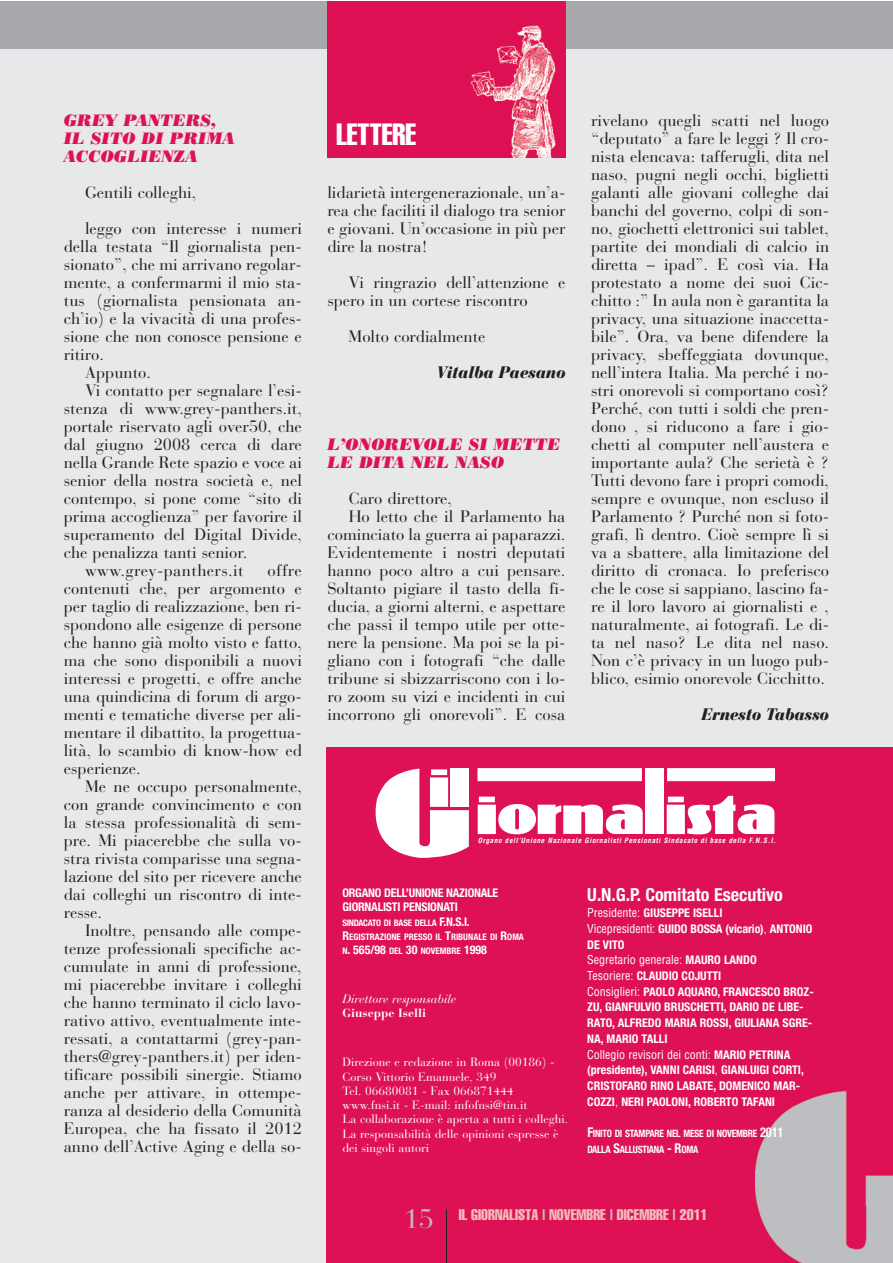
<style>
.page{position:relative;width:893px;height:1263px;background:#fff}
.page>*{position:absolute;margin:0;border:0;box-sizing:border-box;transform-origin:0 0}
.t1{font:extra-condensed 30px "Helvetica";color:#fff;scale:.95 1}
.t2{font:27px "Bauer Bodoni";color:#bcbdc0}
.t3{font:700 condensed 18px "Helvetica Neue";color:#fff}
.t4{font:16.5px/18px "Bauer Bodoni";color:#231f20;text-align:justify}
.t5{font:italic 16.5px/18px "Poster Bodoni BT";color:#de1154}
.t6{font:italic 900 16.5px "Bauer Bodoni";letter-spacing:-.02em;color:#231f20;scale:.95 1}
.t7{font:16.5px "Bauer Bodoni";letter-spacing:.02em;color:#231f20}
.t8{font:extra-condensed 15px "Helvetica";color:#f4bbba}
.t9{font:700 condensed 12px/15.8px "Helvetica Neue";color:#fff}
.t10{font:12px/14.2px "Bauer Bodoni";color:#fff}
.t11{font:condensed 12px "Helvetica";color:#fff}
.t12{font:700 condensed 12px/14.2px "Helvetica Neue";letter-spacing:-.02em;color:#fff}
.t13{font:italic 12px "Bauer Bodoni";color:#fff}
.t14{font:700 12px "Bauer Bodoni";color:#fff}
.t15{font:700 condensed 10.2px/15.8px "Helvetica Neue";letter-spacing:-.025em;color:#fff;scale:.93 1}
.t16{font:700 condensed 9px/14.2px "Helvetica Neue";color:#fff}
.t17{font:italic 700 condensed 7.05px "Helvetica";letter-spacing:.09em;color:#fff}
.s1{font-size:12px}
.s2{font-size:9px}
.s3{font-family:"Helvetica";font-weight:400}
.s4{font-family:"Helvetica Neue";font-weight:700}
.s5{font-size:13.5px}
.s6{color:#bcbdc0}
</style>
<div class="page">
<div style="left:0;top:1px;width:892px;height:1262px;background:#e7e8e9"></div>
<div style="left:327px;top:747px;width:565px;height:516px;background:#de1154"></div>
<img style="left:756px;top:1091px;width:136px;height:172px">
<hr style="left:446px;top:1209px;width:1px;height:54px;background:#231f20">
<div style="left:0;top:1px;width:892px;height:47px;background:#a8a9ad"></div>
<div style="left:327px;top:1px;width:239px;height:157px;background:#de1154"></div>
<img style="left:470px;top:25px;width:86px;height:133px">
<svg style="left:376px;top:769px;width:93px;height:89px"></svg>
<div style="left:451px;top:768px;width:18px;height:39px;background:#fff"></div>
<svg style="left:478px;top:796px;width:165px;height:38px"></svg>
<div style="left:645px;top:769px;width:19px;height:65px;background:#fff"></div>
<svg style="left:667px;top:796px;width:107px;height:38px"></svg>
<svg style="left:477px;top:768px;width:165px;height:13px;background:#fefbfc"></svg>
<svg style="left:667px;top:768px;width:108px;height:13px"></svg>
<p class="t5" style="left:64px;top:111px;width:173px">GREY PANTERS,<br>IL SITO DI PRIMA<br>ACCOGLIENZA</p>
<p class="t4" style="left:85px;top:175px;width:218px;line-height:36px">Gentili colleghi,<br>leggo con interesse i numeri</p>
<p class="t4" style="left:64px;top:238px;width:240px">della testata “Il giornalista pen-</p>
<p class="t4" style="left:64px;top:256px;width:240px">sionato”, che mi arrivano regolar-</p>
<p class="t4" style="left:64px;top:274px;width:240px">mente, a confermarmi il mio sta-</p>
<p class="t4" style="left:64px;top:292px;width:240px">tus (giornalista pensionata an-</p>
<p class="t4" style="left:64px;top:310px;width:240px">ch’io) e la vivacità di una profes-</p>
<p class="t4" style="left:64px;top:328px;width:240px">sione che non conosce pensione e</p>
<p class="t4" style="left:64px;top:346px;width:42px">ritiro.</p>
<p class="t4" style="left:85px;top:364px;width:68px">Appunto.</p>
<p class="t4" style="left:85px;top:382px;width:218px">Vi contatto per segnalare l’esi-</p>
<p class="t4" style="left:64px;top:400px;width:240px">stenza di www.grey-panthers.it,</p>
<p class="t4" style="left:64px;top:418px;width:240px">portale riservato agli over50, che</p>
<p class="t4" style="left:64px;top:436px;width:240px">dal giugno 2008 cerca di dare</p>
<p class="t4" style="left:64px;top:454px;width:240px">nella Grande Rete spazio e voce ai</p>
<p class="t4" style="left:64px;top:472px;width:240px">senior della nostra società e, nel</p>
<p class="t4" style="left:64px;top:490px;width:240px">contempo, si pone come “sito di</p>
<p class="t4" style="left:64px;top:508px;width:240px">prima accoglienza” per favorire il</p>
<p class="t4" style="left:64px;top:526px;width:240px">superamento del Digital Divide,</p>
<p class="t4" style="left:64px;top:544px;width:185px">che penalizza tanti senior.</p>
<p class="t7" style="left:85px;top:560px;width:160px">www.grey-panthers.it</p>
<p class="t4" style="left:64px;top:562px;width:240px;text-indent:204px">offre contenuti che, per argomento e per taglio di realizzazione, ben ri&shy;spondono alle esigenze di persone che hanno già molto visto e fatto, ma che sono disponibili a nuovi interessi e progetti, e offre anche una quindicina di forum di argo&shy;menti e tematiche diverse per ali&shy;mentare il dibattito, la progettua&shy;lità, lo scambio di know-how ed esperienze.</p>
<p class="t4" style="left:64px;top:778px;width:240px;text-indent:21px">Me ne occupo personalmente, con grande convincimento e con la stessa professionalità di sem&shy;pre. Mi piacerebbe che sulla vo&shy;stra rivista comparisse una segna&shy;lazione del sito per ricevere anche dai colleghi un riscontro di inte&shy;resse.</p>
<p class="t4" style="left:64px;top:922px;width:240px;text-indent:21px">Inoltre, pensando alle compe&shy;tenze professionali specifiche ac&shy;cumulate in anni di professione, mi piacerebbe invitare i colleghi che hanno terminato il ciclo lavo&shy;rativo attivo, eventualmente inte&shy;ressati, a contattarmi (grey-pan&shy;thers@grey-panthers.it) per iden&shy;tificare possibili sinergie. Stiamo anche per attivare, in ottempe&shy;ranza al desiderio della Comunità Europea, che ha fissato il 2012 anno dell’Active Aging e della so-</p>
<h1 class="t1" style="left:336px;top:115px;width:85px">LETTERE</h1>
<p class="t4" style="left:327px;top:184px;width:240px">lidarietà intergenerazionale, un’a&shy;rea che faciliti il dialogo tra senior e giovani. Un’occasione in più per dire la nostra!</p>
<p class="t4" style="left:327px;top:274px;width:240px;text-indent:21px">Vi ringrazio dell’attenzione e spero in un cortese riscontro</p>
<p class="t4" style="left:349px;top:328px;width:138px">Molto cordialmente</p>
<p class="t6" style="left:436px;top:362px;width:138px">Vitalba Paesano</p>
<p class="t5" style="left:327px;top:435px;width:234px">L’ONOREVOLE SI METTE<br>LE DITA NEL NASO</p>
<p class="t4" style="left:349px;top:490px;width:105px">Caro direttore,</p>
<p class="t4" style="left:349px;top:508px;width:218px">Ho letto che il Parlamento ha</p>
<p class="t4" style="left:327px;top:526px;width:240px">cominciato la guerra ai paparazzi.</p>
<p class="t4" style="left:327px;top:544px;width:240px">Evidentemente i nostri deputati</p>
<p class="t4" style="left:327px;top:562px;width:240px">hanno poco altro a cui pensare.</p>
<p class="t4" style="left:327px;top:580px;width:240px">Soltanto pigiare il tasto della fi-</p>
<p class="t4" style="left:327px;top:598px;width:240px">ducia, a giorni alterni, e aspettare</p>
<p class="t4" style="left:327px;top:616px;width:240px">che passi il tempo utile per otte-</p>
<p class="t4" style="left:327px;top:634px;width:240px">nere la pensione. Ma poi se la pi-</p>
<p class="t4" style="left:327px;top:652px;width:240px">gliano con i fotografi “che dalle</p>
<p class="t4" style="left:327px;top:670px;width:240px">tribune si sbizzarriscono con i lo-</p>
<p class="t4" style="left:327px;top:688px;width:240px">ro zoom su vizi e incidenti in cui</p>
<p class="t4" style="left:327px;top:706px;width:240px">incorrono gli onorevoli”. E cosa</p>
<p class="t4" style="left:591px;top:112px;width:240px">rivelano quegli scatti nel luogo “deputato” a fare le leggi ? Il cro&shy;nista elencava: tafferugli, dita nel naso, pugni negli occhi, biglietti galanti alle giovani colleghe dai banchi del governo, colpi di son&shy;no, giochetti elettronici sui tablet, partite dei mondiali di calcio in diretta – ipad”. E così via. Ha protestato a nome dei suoi Cic&shy;chitto :” In aula non è garantita la privacy, una situazione inaccetta&shy;bile”. Ora, va bene difendere la privacy, sbeffeggiata dovunque, nell’intera Italia. Ma perché i no&shy;stri onorevoli si comportano così?<br>Perché, con tutti i soldi che pren&shy;dono , si riducono a fare i gio&shy;chetti al computer nell’austera e importante aula? Che serietà è ?<br>Tutti devono fare i propri comodi, sempre e ovunque, non escluso il Parlamento ? Purché non si foto&shy;grafi, lì dentro. Cioè sempre lì si va a sbattere, alla limitazione del diritto di cronaca. Io preferisco che le cose si sappiano, lascino fa&shy;re il loro lavoro ai giornalisti e , naturalmente, ai fotografi. Le di&shy;ta nel naso? Le dita nel naso.<br>Non c’è privacy in un luogo pub&shy;blico, esimio onorevole Cicchitto.</p>
<p class="t6" style="left:701px;top:704px;width:136px">Ernesto Tabasso</p>
<p class="t17" style="left:478px;top:836px;width:299px">Organo dell’Unione Nazionale Giornalisti Pensionati Sindacato di base della F.N.S.I.</p>
<p class="t12" style="left:342px;top:885px;width:157px">ORGANO DELL’UNIONE NAZIONALE<br>GIORNALISTI PENSIONATI</p>
<p class="t16" style="left:342px;top:915px;width:183px">SINDACATO DI BASE DELLA <span class="s1">F.N.S.I.<br>R</span>EGISTRAZIONE PRESSO IL <span class="s1">T</span>RIBUNALE DI <span class="s1">R</span>OMA</p>
<p class="t9" style="left:342px;top:942px;width:146px"><span class="s2">N</span>. 565/98 <span class="s2">DEL</span> 30 <span class="s2">NOVEMBRE</span> 1998</p>
<p class="t13" style="left:342px;top:992px;width:115px">Direttore responsabile</p>
<p class="t14" style="left:342px;top:1006px;width:85px">Giuseppe Iselli</p>
<p class="t10" style="left:342px;top:1055px;width:227px">Direzione e redazione in Roma (00186) - Corso Vittorio Emanuele, 349<br>Tel. 06680081 - Fax 066871444 www.fnsi.it - E-mail: infofnsi@tin.it<br>La collaborazione è aperta a tutti i colleghi.<br>La responsabilità delle opinioni espresse è dei singoli autori</p>
<p class="t3" style="left:587px;top:884px;width:197px">U.N.G.P. Comitato Esecutivo</p>
<p class="t9" style="left:587px;top:905px;width:227px"><span class="s3">Presidente:</span> GIUSEPPE ISELLI<br><span class="s3">Vicepresidenti:</span> GUIDO BOSSA (vicario)<span class="s3">,</span> ANTONIO<br>DE VITO</p>
<p class="t11" style="left:587px;top:952px;width:171px">Segretario generale: <span class="s4">MAURO LANDO</span></p>
<p class="t9" style="left:587px;top:968px;width:228px"><span class="s3">Tesoriere:</span> CLAUDIO COJUTTI<br><span class="s3">Consiglieri:</span> PAOLO AQUARO, FRANCESCO BROZ-ZU, GIANFULVIO BRUSCHETTI, DARIO DE LIBE-RATO, ALFREDO MARIA ROSSI, GIULIANA SGRE-NA, MARIO TALLI</p>
<p class="t11" style="left:587px;top:1047px;width:205px">Collegio revisori dei conti: <span class="s4">MARIO PETRINA</span></p>
<p class="t9" style="left:587px;top:1062px;width:218px">(presidente), VANNI CARISI<span class="s3">,</span> GIANLUIGI CORTI,<br>CRISTOFARO RINO LABATE, DOMENICO MAR-<br>COZZI<span class="s3">,</span> NERI PAOLONI, ROBERTO TAFANI</p>
<p class="t15" style="left:587px;top:1125px;width:212px"><span class="s5">F</span>INITO DI STAMPARE NEL MESE DI NOVEMBRE <span class="s5">2011<br></span>DALLA <span class="s5">S</span>ALLUSTIANA <span class="s5">- R</span>OMA</p>
<h2 class="t2" style="left:404px;top:1203px;width:32px">15</h2>
<p class="t8" style="left:459px;top:1205px;width:250px">IL GIORNALISTA <span class="s6">|</span> NOVEMBRE <span class="s6">|</span> DICEMBRE <span class="s6">|</span> 2011</p>
</div>
